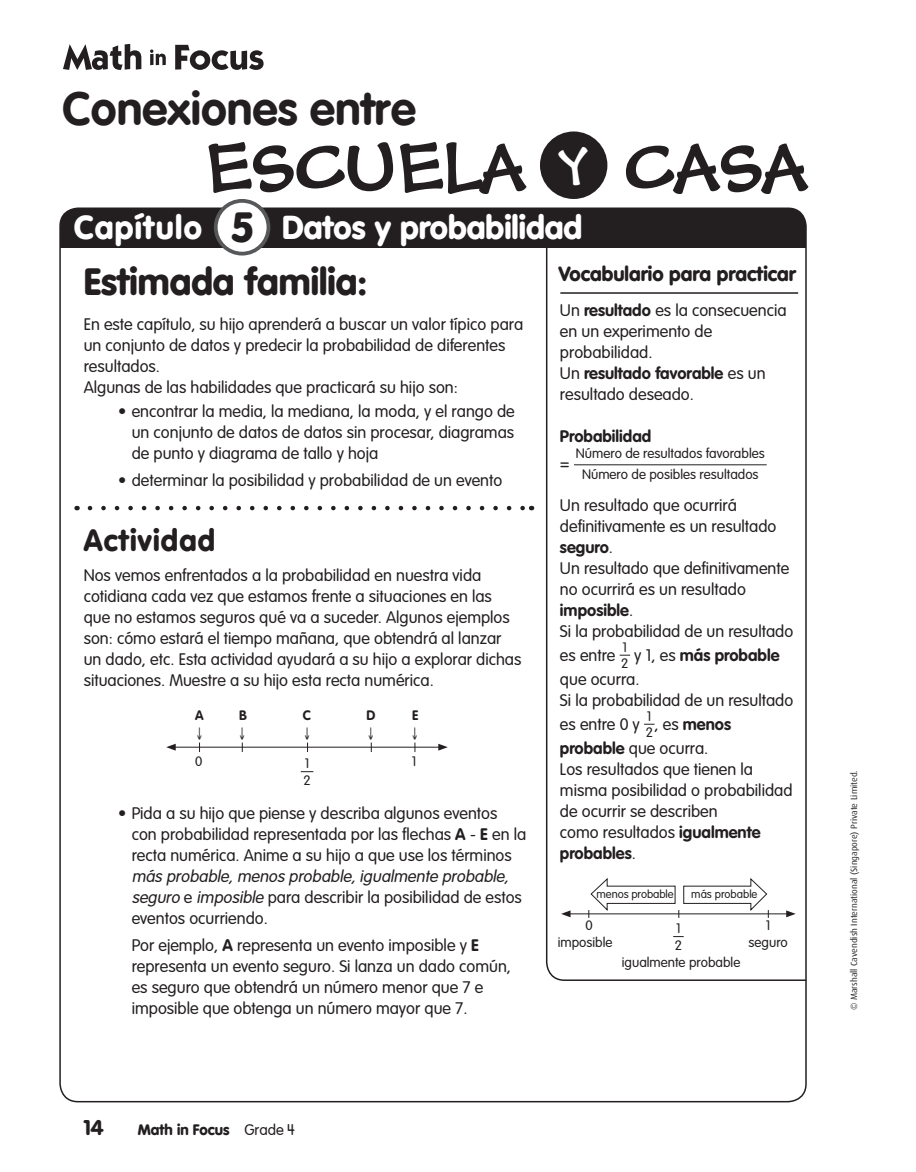
<style>
.page{position:relative;width:916px;height:1172px;background:#fff}
.page>*{position:absolute;margin:0;border:0;box-sizing:border-box;transform-origin:0 0}
.t1{font:69px "FM Black Cherry Moon BT";color:#231f20}
.t2{font:700 46.5px "S Math VAG Rounded";color:#231f20}
.t3{font:900 37.5px "VAG Rounded Std";color:#231f20}
.t4{font:900 32.7px "VAG Rounded Std";color:#fff}
.t5{font:900 30px "VAG Rounded Std";letter-spacing:.04em;color:#231f20}
.t6{font:900 21px "VAG Rounded Std";color:#231f20}
.t7{font:900 20.25px "VAG Rounded Std";color:#231f20}
.t8{font:300 16.5px/21px "VAG Rounded Std";color:#231f20}
.t9{font:700 16.5px/27px "VAG Rounded Std";color:#231f20}
.t10{font:900 15px "VAG Rounded Std";color:#231f20}
.t11{font:300 13.5px/16.5px "VAG Rounded Std";color:#231f20}
.t12{font:700 13.5px "VAG Rounded Std";color:#231f20}
.t13{font:300 11.25px "VAG Rounded Std";letter-spacing:-.005em;color:#231f20}
.t14{font:9px "Dax";color:#231f20}
.s1{font-size:41.55px;color:#231f20}
.s2{font-weight:700}
.s3{font-style:italic}
.s4{font-weight:300}
.s5{font-family:"S Math VAG Rounded";font-weight:300}
</style>
<div class="page">
<div style="left:60px;top:208px;width:746px;height:40px;background:#231f20"></div>
<svg style="left:63px;top:44px;width:201px;height:26px"></svg>
<div style="left:540px;top:131px;width:67px;height:68px;background:#231f20;border-radius:50%"></div>
<svg style="left:90px;top:505px;width:434px;height:5px"></svg>
<svg style="left:545px;top:246px;width:262px;height:735px"></svg>
<hr style="left:173px;top:746px;width:268px;height:1px;background:#231f20">
<svg style="left:166px;top:743px;width:10px;height:7px"></svg>
<svg style="left:438px;top:743px;width:10px;height:7px"></svg>
<svg style="left:301px;top:771px;width:12px;height:1px"></svg>
<hr style="left:560px;top:292px;width:238px;height:2px;background:#231f20">
<div style="left:216px;top:201px;width:52px;height:52px;background:#fff;border-radius:50%"></div>
<div style="left:214px;top:199px;width:56px;height:56px;border:4px solid #57585a;border-radius:50%"></div>
<hr style="left:574px;top:464px;width:193px;height:1px;background:#231f20">
<hr style="left:568px;top:913px;width:221px;height:1px;background:#231f20">
<svg style="left:561px;top:910px;width:10px;height:7px"></svg>
<svg style="left:786px;top:910px;width:10px;height:7px"></svg>
<svg style="left:588px;top:877px;width:181px;height:40px"></svg>
<svg style="left:197px;top:742px;width:5px;height:9px"></svg>
<svg style="left:240px;top:742px;width:4px;height:9px"></svg>
<svg style="left:305px;top:742px;width:4px;height:9px"></svg>
<svg style="left:369px;top:742px;width:4px;height:9px"></svg>
<svg style="left:413px;top:742px;width:4px;height:9px"></svg>
<p class="t2" style="left:62px;top:81px;width:355px">Conexiones entre</p>
<p class="t1" style="left:204px;top:124px;width:604px">ESCUELA <sup>y</sup> CASA</p>
<p class="t4" style="left:74px;top:208px;width:510px">Capítulo <span class="s1">5</span> Datos y probabilidad</p>
<p class="t3" style="left:84px;top:259px;width:285px">Estimada familia:</p>
<p class="t8" style="left:84px;top:314px;width:441px">En este capítulo, su hijo aprenderá a buscar un valor típico para un conjunto de datos y predecir la probabilidad de diferentes resultados.<br>Algunas de las habilidades que practicará su hijo son:</p>
<p class="t8" style="left:132px;top:401px;width:385px;text-align:justify;text-indent:-13px">• encontrar la media, la mediana, la moda, y el rango de un conjunto de datos de datos sin procesar, diagramas de punto y diagrama de tallo y hoja</p>
<p class="t8" style="left:118px;top:470px;width:386px">• determinar la posibilidad y probabilidad de un evento</p>
<p class="t5" style="left:84px;top:521px;width:133px">Actividad</p>
<p class="t8" style="left:84px;top:564px;width:439px">Nos vemos enfrentados a la probabilidad en nuestra vida cotidiana cada vez que estamos frente a situaciones en las que no estamos seguros qué va a suceder. Algunos ejemplos son: cómo estará el tiempo mañana, que obtendrá al lanzar un dado, etc. Esta actividad ayudará a su hijo a explorar dichas situaciones. Muestre a su hijo esta recta numérica.</p>
<p class="t12" style="left:195px;top:706px;width:10px">A</p>
<p class="t12" style="left:239px;top:706px;width:9px">B</p>
<p class="t12" style="left:303px;top:706px;width:10px">C</p>
<p class="t12" style="left:366px;top:706px;width:11px">D</p>
<p class="t12" style="left:412px;top:706px;width:8px">E</p>
<p class="t11" style="left:303px;top:755px;width:9px">1<br>2</p>
<p class="t11" style="left:195px;top:753px;width:9px">0</p>
<p class="t11" style="left:412px;top:753px;width:6px">1</p>
<p class="t8" style="left:132px;top:803px;width:396px;text-indent:-13px">• Pida a su hijo que piense y describa algunos eventos con probabilidad representada por las flechas <span class="s2">A</span> - <span class="s2">E</span> en la recta numérica. Anime a su hijo a que use los términos <span class="s3">más probable,menos probable,igualmente probable, seguro</span> e <span class="s3">imposible</span> para describir la posibilidad de estos eventos ocurriendo.</p>
<p class="t8" style="left:132px;top:935px;width:381px">Por ejemplo, <span class="s2">A</span> representa un evento imposible y <span class="s2">E </span>representa un evento seguro. Si lanza un dado común, es seguro que obtendrá un número menor que 7 e imposible que obtenga un número mayor que 7.</p>
<p class="t7" style="left:559px;top:261px;width:239px">Vocabulario para practicar</p>
<p class="t8" style="left:560px;top:300px;width:228px">Un <span class="s2">resultado</span> es la consecuencia en un experimento de probabilidad.<br>Un <span class="s2">resultado favorable</span> es un resultado deseado.</p>
<p class="t9" style="left:560px;top:423px;width:93px">Probabilidad <span class="s4">=</span></p>
<p class="t11" style="left:576px;top:443px;width:190px;line-height:21px;text-align:center">Número de resultados favorables<br>Número de posibles resultados</p>
<p class="t8" style="left:560px;top:495px;width:235px">Un resultado que ocurrirá definitivamente es un resultado <span class="s2">seguro</span>.<br>Un resultado que definitivamente no ocurrirá es un resultado <span class="s2">imposible</span>.<br>Si la probabilidad de un resultado</p>
<p class="t8" style="left:560px;top:645px;width:221px">es entre <sub>2</sub> y 1, es <span class="s2">más probable</span></p>
<p class="t11" style="left:623px;top:639px;width:6px">1</p>
<p class="t8" style="left:560px;top:669px;width:235px">que ocurra.<br>Si la probabilidad de un resultado</p>
<p class="t8" style="left:560px;top:714px;width:173px">es entre 0 y <sub>2</sub>, es <span class="s2">menos</span></p>
<p class="t11" style="left:647px;top:708px;width:6px">1</p>
<p class="t8" style="left:560px;top:738px;width:234px"><span class="s2">probable</span> que ocurra.<br>Los resultados que tienen la misma posibilidad o probabilidad de ocurrir se describen<br>como resultados <span class="s2">igualmente probables</span>.</p>
<p class="t13" style="left:597px;top:887px;width:79px">menos probable</p>
<p class="t13" style="left:691px;top:887px;width:68px">más probable</p>
<p class="t11" style="left:585px;top:917px;width:9px">0</p>
<p class="t11" style="left:749px;top:916px;width:41px;text-align:center">1 seguro</p>
<p class="t11" style="left:622px;top:953px;width:120px">igualmente probable</p>
<p class="t11" style="left:675px;top:920px;width:9px">1<br>2</p>
<p class="t11" style="left:558px;top:933px;width:56px">imposible</p>
<p class="t6" style="left:84px;top:1114px;width:21px">14</p>
<p class="t10" style="left:138px;top:1119px;width:160px">Math in Focus <span class="s5">Grade 4</span></p>
<p class="t14" style="left:849px;top:1009px;width:241px;rotate:-90deg">© Marshall Cavendish International (Singapore) Private Limited.</p>
</div>
